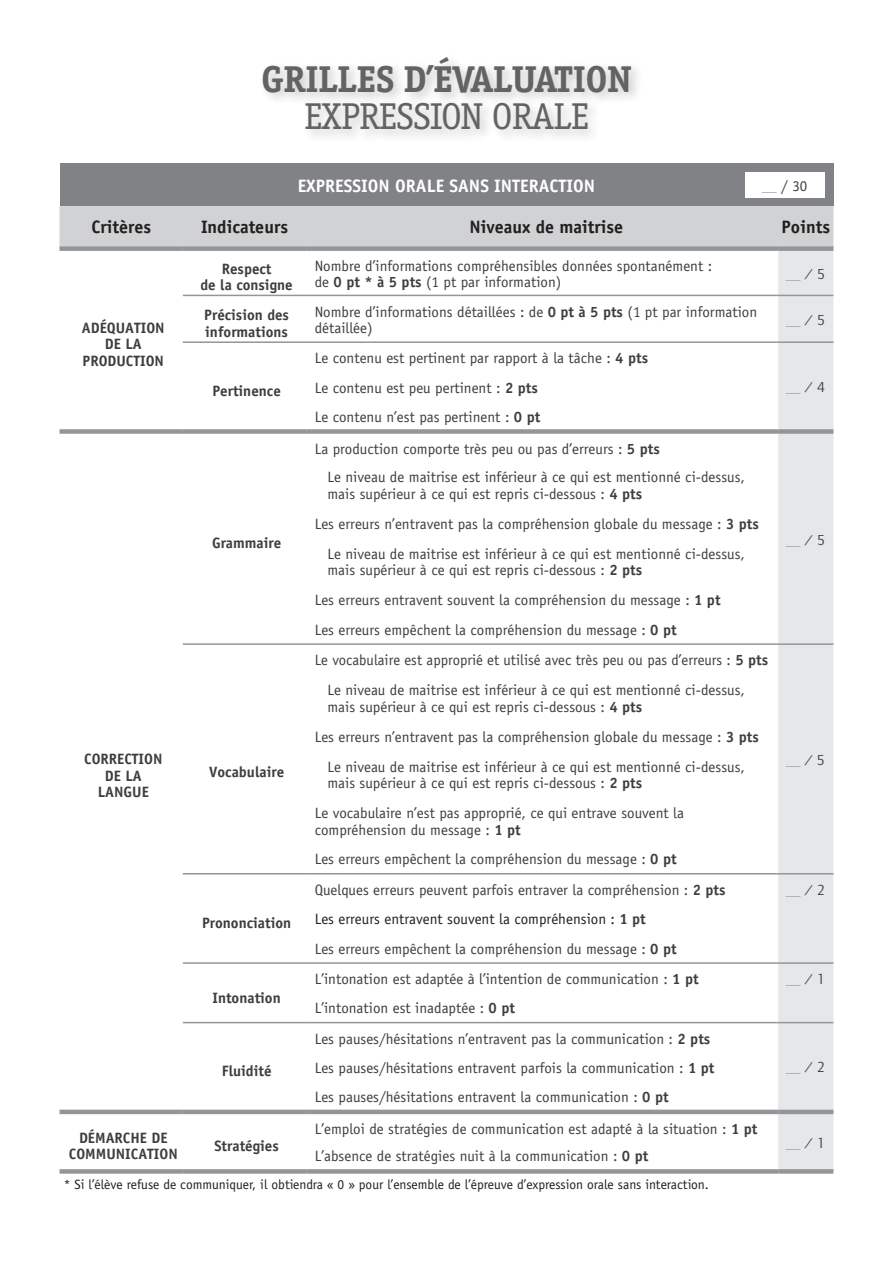
<style>
.page{position:relative;width:893px;height:1263px;background:#fff}
.page>*{position:absolute;margin:0;border:0;box-sizing:border-box;transform-origin:0 0}
.t1{font:700 37.5px "Officina Serif";letter-spacing:-.025em;color:#636366}
.t2{font:37.5px "Officina Serif";letter-spacing:-.025em;color:#636366}
.t3{font:700 18px "Evalex Sans";color:#231f20}
.t4{font:700 18px "Evalex Sans";color:#fff}
.t5{font:15px/16.5px "Evalex Sans";color:#3e3e3f}
.t6{font:700 15px/16.5px "Evalex Sans";color:#3e3e3f;text-align:center}
.t7{font:15px "Quay Sans";color:#a8a9ad}
.t8{font:13.5px "Officina Sans";color:#231f20}
.s1{color:#a8a9ad}
.s2{font-weight:700}
.s3{color:#3e3e3f}
.s4{color:#231f20}
</style>
<div class="page">
<div style="left:258px;top:52px;width:386px;height:91px;background:#231f20;opacity:.25"></div>
<div style="left:60px;top:164px;width:773px;height:42px;background:#808285"></div>
<div style="left:60px;top:206px;width:773px;height:40px;background:#d1d2d4"></div>
<div style="left:778px;top:251px;width:55px;height:918px;background:#e6e7e9"></div>
<hr style="left:778px;top:295px;width:55px;height:1px;background:#939598">
<hr style="left:778px;top:341px;width:55px;height:2px;background:#939598">
<div style="left:60px;top:246px;width:123px;height:5px;background:#939598"></div>
<div style="left:778px;top:246px;width:55px;height:5px;background:#939598"></div>
<div style="left:60px;top:429px;width:123px;height:5px;background:#939598"></div>
<hr style="left:60px;top:1110px;width:123px;height:4px;background:#939598">
<hr style="left:183px;top:295px;width:123px;height:1px;background:#939598">
<hr style="left:306px;top:295px;width:472px;height:1px;background:#939598">
<hr style="left:183px;top:341px;width:123px;height:2px;background:#939598">
<hr style="left:306px;top:341px;width:472px;height:2px;background:#939598">
<hr style="left:306px;top:1110px;width:472px;height:4px;background:#939598">
<div style="left:306px;top:429px;width:472px;height:5px;background:#939598"></div>
<div style="left:183px;top:246px;width:123px;height:5px;background:#939598"></div>
<div style="left:306px;top:246px;width:472px;height:5px;background:#939598"></div>
<hr style="left:183px;top:1110px;width:123px;height:4px;background:#939598">
<div style="left:183px;top:429px;width:123px;height:5px;background:#939598"></div>
<div style="left:60px;top:1169px;width:123px;height:5px;background:#939598"></div>
<div style="left:183px;top:1169px;width:123px;height:5px;background:#939598"></div>
<div style="left:778px;top:1169px;width:55px;height:5px;background:#939598"></div>
<div style="left:306px;top:1169px;width:472px;height:5px;background:#939598"></div>
<div style="left:778px;top:429px;width:55px;height:5px;background:#939598"></div>
<hr style="left:778px;top:1110px;width:55px;height:4px;background:#939598">
<hr style="left:183px;top:643px;width:123px;height:2px;background:#939598">
<hr style="left:306px;top:643px;width:472px;height:2px;background:#939598">
<hr style="left:778px;top:643px;width:55px;height:2px;background:#939598">
<hr style="left:183px;top:873px;width:123px;height:1px;background:#939598">
<hr style="left:183px;top:962px;width:123px;height:2px;background:#939598">
<hr style="left:306px;top:873px;width:472px;height:1px;background:#939598">
<hr style="left:778px;top:873px;width:55px;height:1px;background:#939598">
<hr style="left:306px;top:962px;width:472px;height:2px;background:#939598">
<hr style="left:778px;top:962px;width:55px;height:2px;background:#939598">
<hr style="left:183px;top:1022px;width:123px;height:1px;background:#939598">
<hr style="left:306px;top:1022px;width:472px;height:1px;background:#939598">
<hr style="left:778px;top:1022px;width:55px;height:1px;background:#939598">
<div style="left:745px;top:172px;width:79px;height:26px;background:#fff"></div>
<h1 class="t1" style="left:261px;top:56px;width:372px">GRILLES D’ÉVALUATION</h1>
<h1 class="t2" style="left:304px;top:95px;width:286px">EXPRESSION ORALE</h1>
<p class="t4" style="left:298px;top:175px;width:163px">Expression orale SANS</p>
<p class="t4" style="left:494px;top:175px;width:83px">INTERACTION</p>
<p class="t5" style="left:762px;top:178px;width:47px"><span class="s1">__</span> / 30</p>
<p class="t3" style="left:91px;top:216px;width:61px">Critères</p>
<p class="t3" style="left:201px;top:216px;width:88px">Indicateurs</p>
<p class="t3" style="left:470px;top:216px;width:155px">Niveaux de maitrise</p>
<p class="t3" style="left:782px;top:216px;width:50px">Points</p>
<p class="t6" style="left:82px;top:319px;width:84px">Adéquation de la production</p>
<p class="t6" style="left:84px;top:751px;width:80px">Correction de la langue</p>
<p class="t6" style="left:201px;top:260px;width:94px">Respect<br>de la consigne</p>
<p class="t5" style="left:315px;top:257px;width:399px">Nombre d’informations compréhensibles données spontanément : de <span class="s2">0 pt * à 5 pts</span> (1 pt par information)</p>
<p class="t7" style="left:786px;top:266px;width:41px">__ <span class="s3">/ 5</span></p>
<p class="t6" style="left:204px;top:307px;width:86px;text-align:left">Précision des informations</p>
<p class="t5" style="left:315px;top:303px;width:444px">Nombre d’informations détaillées : de <span class="s2">0 pt à 5 pts</span> (1 pt par information détaillée)</p>
<p class="t7" style="left:786px;top:312px;width:41px">__ <span class="s3">/ 5</span></p>
<p class="t6" style="left:212px;top:382px;width:70px">Pertinence</p>
<p class="t6" style="left:212px;top:534px;width:71px">Grammaire</p>
<p class="t6" style="left:209px;top:763px;width:76px">Vocabulaire</p>
<p class="t6" style="left:202px;top:915px;width:91px">Prononciation</p>
<p class="t6" style="left:212px;top:989px;width:70px">Intonation</p>
<p class="t6" style="left:222px;top:1063px;width:51px">Fluidité</p>
<p class="t5" style="left:315px;top:344px;width:335px;line-height:29.4px">Le contenu est pertinent par rapport à la tâche : <span class="s2">4 pts<br></span>Le contenu est peu pertinent : <span class="s2">2 pts</span></p>
<p class="t5" style="left:315px;top:408px;width:227px">Le contenu n’est pas pertinent : <span class="s2">0 pt</span></p>
<p class="t5" style="left:315px;top:440px;width:346px">La production comporte très peu ou pas d’erreurs : <span class="s2">5 pts</span></p>
<p class="t5" style="left:327px;top:469px;width:419px">Le niveau de maitrise est inférieur à ce qui est mentionné ci-dessus, mais supérieur à ce qui est repris ci-dessous : <span class="s2">4 pts</span></p>
<p class="t5" style="left:315px;top:509px;width:446px;line-height:30px;text-align:center">Les erreurs n’entravent pas la compréhension globale du message : <span class="s2">3 pts<br></span>Le niveau de maitrise est inférieur à ce qui est mentionné ci-dessus,</p>
<p class="t5" style="left:315px;top:555px;width:407px;line-height:29.7px;text-indent:13px">mais supérieur à ce qui est repris ci-dessous : <span class="s2">2 pts<br></span>Les erreurs entravent souvent la compréhension du message : <span class="s2">1 pt<br></span>Les erreurs empêchent la compréhension du message : <span class="s2">0 pt</span></p>
<p class="t5" style="left:315px;top:652px;width:455px">Le vocabulaire est approprié et utilisé avec très peu ou pas d’erreurs : <span class="s2">5 pts</span></p>
<p class="t5" style="left:327px;top:682px;width:419px">Le niveau de maitrise est inférieur à ce qui est mentionné ci-dessus, mais supérieur à ce qui est repris ci-dessous : <span class="s2">4 pts</span></p>
<p class="t5" style="left:315px;top:721px;width:446px;line-height:30px;text-align:center">Les erreurs n’entravent pas la compréhension globale du message : <span class="s2">3 pts<br></span>Le niveau de maitrise est inférieur à ce qui est mentionné ci-dessus,</p>
<p class="t5" style="left:315px;top:768px;width:371px;line-height:30.3px;text-indent:13px">mais supérieur à ce qui est repris ci-dessous : <span class="s2">2 pts<br></span>Le vocabulaire n’est pas approprié, ce qui entrave souvent la</p>
<p class="t5" style="left:315px;top:815px;width:363px;line-height:29.7px">compréhension du message : <span class="s2">1 pt<br></span>Les erreurs empêchent la compréhension du message : <span class="s2">0 pt</span></p>
<p class="t7" style="left:786px;top:379px;width:41px">__ <span class="s3">/ 4</span></p>
<p class="t7" style="left:786px;top:531px;width:41px">__ <span class="s3">/ 5</span></p>
<p class="t7" style="left:786px;top:752px;width:41px">__ <span class="s3">/ 5</span></p>
<p class="t5" style="left:315px;top:882px;width:412px">Quelques erreurs peuvent parfois entraver la compréhension : <span class="s2">2 pts</span></p>
<p class="t7" style="left:786px;top:882px;width:41px">__ <span class="s3">/ 2</span></p>
<p class="t5" style="left:315px;top:905px;width:363px;line-height:29.4px"><span class="s4">Les erreurs entravent souvent la compréhension :</span> <span class="s2">1 pt<br></span>Les erreurs empêchent la compréhension du message : <span class="s2">0 pt</span></p>
<p class="t5" style="left:315px;top:971px;width:385px">L’intonation est adaptée à l’intention de communication : <span class="s2">1 pt</span></p>
<p class="t7" style="left:786px;top:971px;width:41px">__ <span class="s3">/ 1</span></p>
<p class="t5" style="left:315px;top:1000px;width:202px">L’intonation est inadaptée : <span class="s2">0 pt</span></p>
<p class="t5" style="left:315px;top:1024px;width:401px;line-height:29.4px">Les pauses/hésitations n’entravent pas la communication : <span class="s2">2 pts<br></span>Les pauses/hésitations entravent parfois la communication : <span class="s2">1 pt</span></p>
<p class="t5" style="left:315px;top:1088px;width:355px">Les pauses/hésitations entravent la communication : <span class="s2">0 pt</span></p>
<p class="t7" style="left:786px;top:1059px;width:41px">__ <span class="s3">/ 2</span></p>
<p class="t6" style="left:69px;top:1129px;width:100px;text-align:left;text-indent:10px">DÉMARCHE DE<br>COMMUNICATION</p>
<p class="t6" style="left:214px;top:1137px;width:66px">Stratégies</p>
<p class="t5" style="left:315px;top:1120px;width:444px">L’emploi de stratégies de communication est adapté à la situation : <span class="s2">1 pt</span></p>
<p class="t5" style="left:315px;top:1148px;width:335px">L’absence de stratégies nuit à la communication : <span class="s2">0 pt</span></p>
<p class="t8" style="left:64px;top:1177px;width:647px">* Si l’élève refuse de communiquer, il obtiendra « 0 » pour l’ensemble de l’épreuve d’expression orale sans interaction.</p>
<p class="t7" style="left:786px;top:1134px;width:41px">__ <span class="s3">/ 1</span></p>
</div>
